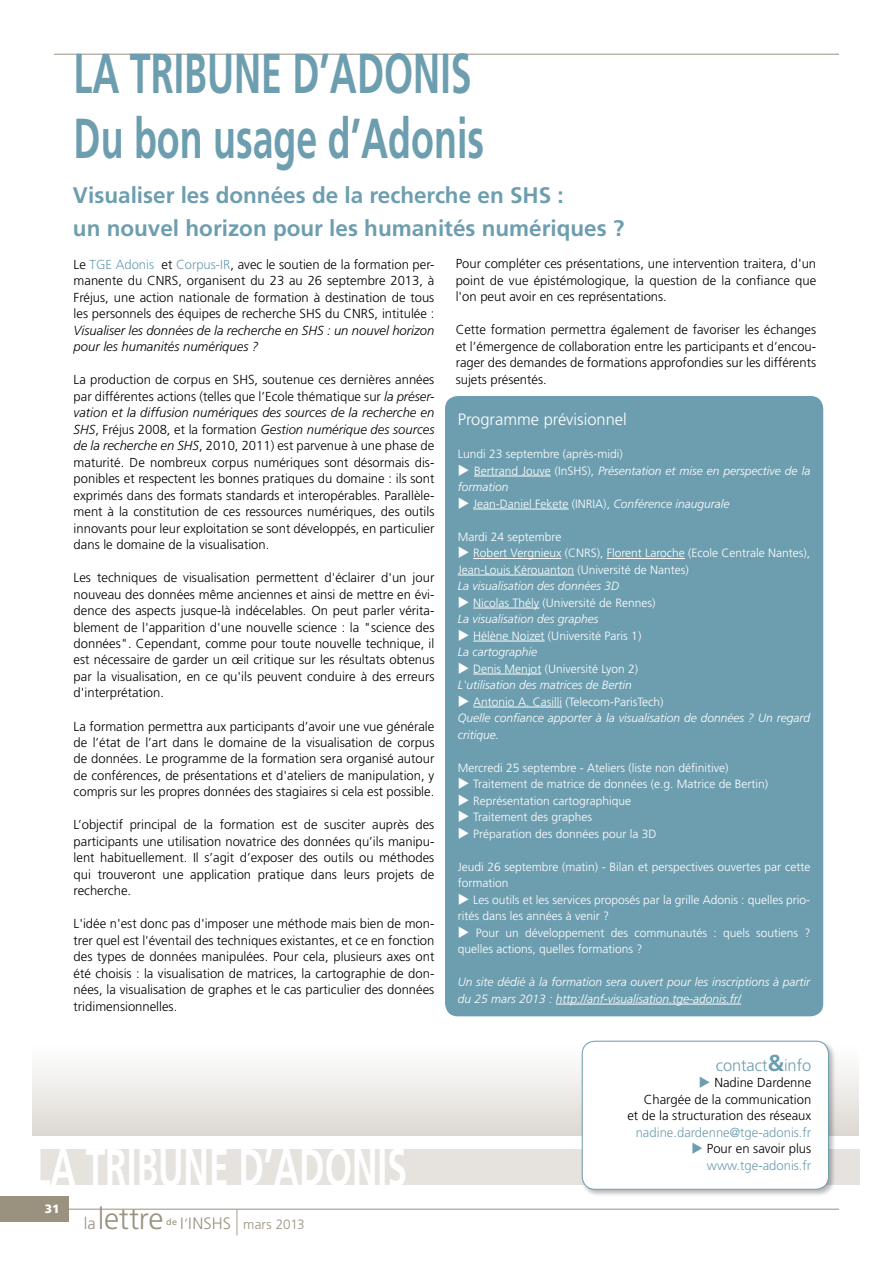
<style>
.page{position:relative;width:893px;height:1263px;background:#fff}
.page>*{position:absolute;margin:0;border:0;box-sizing:border-box;transform-origin:0 0}
.t1{font:700 56.25px "Frutiger LT Std";color:#6d9eaf;scale:.67 1}
.t2{font:700 52.8px "Frutiger LT Std";color:#fff;scale:.67 1}
.t3{font:300 30.15px "Frutiger LT Std";letter-spacing:-.015em;color:#9b917f}
.t4{font:700 22.5px/33px "Frutiger LT Std";color:#6d9eaf}
.t5{font:300 16.5px "Frutiger LT Std";color:#fff}
.t6{font:300 16.5px "Frutiger LT Std";letter-spacing:-.005em;color:#6d9eaf}
.t7{font:300 13.5px "Frutiger LT Std";color:#9b917f}
.t8{font:300 13.05px/16.5px "Frutiger LT Std";color:#000;text-align:justify}
.t9{font:italic 300 13.05px/16.5px "Frutiger LT Std";color:#000}
.t10{font:300 13.05px/16.5px "Frutiger LT Std";color:#6d9eaf;text-align:right}
.t11{font:300 12px/16.5px "Frutiger LT Std";color:#fff}
.t12{font:italic 300 12px/16.5px "Frutiger LT Std";color:#fff}
.t13{font:900 12px "Frutiger LT Std";color:#fff}
.s1{color:#6d9eaf}
.s2{font-style:italic}
.s3{font-size:16.5px}
.s4{font-size:15px}
.s5{font-size:25.95px}
.s6{font-style:normal}
.s7{font-weight:700;font-size:23.1px}
.s8{color:#000}
</style>
<div class="page">
<hr style="left:54px;top:54px;width:785px;height:1px;background:#9b917f">
<hr style="left:68px;top:1209px;width:771px;height:1px;background:#9b917f">
<div style="left:0;top:1196px;width:68px;height:26px;background:#9b917f"></div>
<div style="left:38px;top:1149px;width:822px;height:36px;background:#e6e3df"></div>
<div style="left:33px;top:1044px;width:826px;height:92px;background:linear-gradient(to bottom,#fff,#ddd8d2)"></div>
<div style="left:580px;top:1039px;width:256px;height:158px;background:#000;opacity:.29"></div>
<div style="left:582px;top:1041px;width:246px;height:148px;background:#fff;border-radius:13px"></div>
<div style="left:582px;top:1041px;width:247px;height:148px;border:1px solid #6d9eaf;border-radius:13px"></div>
<div style="left:445px;top:396px;width:378px;height:620px;background:#6d9eaf;border-radius:13px"></div>
<hr style="left:474px;top:476px;width:77px;height:1px;background:#fff">
<hr style="left:473px;top:509px;width:96px;height:1px;background:#fff">
<hr style="left:473px;top:558px;width:88px;height:1px;background:#fff">
<hr style="left:607px;top:558px;width:78px;height:1px;background:#fff">
<hr style="left:458px;top:575px;width:116px;height:1px;background:#fff">
<hr style="left:473px;top:608px;width:66px;height:1px;background:#fff">
<hr style="left:473px;top:641px;width:72px;height:1px;background:#fff">
<hr style="left:473px;top:674px;width:68px;height:1px;background:#fff">
<hr style="left:473px;top:707px;width:89px;height:1px;background:#fff">
<hr style="left:556px;top:1004px;width:185px;height:1px;background:#fff">
<h1 class="t1" style="left:74px;top:40px;width:595px">LA TRIBUNE D’ADONIS</h1>
<h1 class="t1" style="left:74px;top:106px;width:614px">Du bon usage d’Adonis</h1>
<h3 class="t4" style="left:73px;top:178px;width:553px">Visualiser les données de la recherche en SHS :<br>un nouvel horizon pour les humanités numériques ?</h3>
<p class="t8" style="left:74px;top:256px;width:362px">Le <span class="s1">TGE Adonis</span> et <span class="s1">Corpus-IR</span>, avec le soutien de la formation per&shy;manente du CNRS, organisent du 23 au 26 septembre 2013, à Fréjus, une action nationale de formation à destination de tous les personnels des équipes de recherche SHS</p>
<p class="t8" style="left:325px;top:305px;width:111px">du CNRS, intitulée :</p>
<p class="t9" style="left:74px;top:322px;width:362px">Visualiser les données de la recherche en SHS : un nouvel horizon pour les humanités numériques ?</p>
<p class="t8" style="left:74px;top:371px;width:362px">La production de corpus en SHS, soutenue ces dernières années par différentes actions (telles que l’Ecole thématique sur <span class="s2">la préser&shy;vation et la diffusion numériques des sources de la recherche en SHS</span>, Fréjus 2008, et la formation <span class="s2">Gestion numérique des sources de la recherche en SHS</span>, 2010, 2011) est parvenue à une phase de maturité. De nombreux corpus numériques sont désormais dis&shy;ponibles et respectent les bonnes pratiques du domaine : ils sont exprimés dans des formats standards et interopérables. Parallèle&shy;ment à la constitution de ces ressources numériques, des outils innovants pour leur exploitation se sont développés, en particulier dans le domaine de la visualisation.</p>
<p class="t8" style="left:74px;top:569px;width:362px">Les techniques de visualisation permettent d'éclairer d'un jour nouveau des données même anciennes et ainsi de mettre en évi&shy;dence des aspects jusque-là indécelables. On peut parler vérita&shy;blement de l'apparition d'une nouvelle science : la "science des données". Cependant, comme pour toute nouvelle technique, il est nécessaire de garder un œil critique sur les résultats obtenus par la visualisation, en ce qu'ils peuvent conduire à des erreurs d'interprétation.</p>
<p class="t8" style="left:74px;top:718px;width:362px">La formation permettra aux participants d’avoir une vue générale de l’état de l’art dans le domaine de la visualisation de corpus de données. Le programme de la formation sera organisé autour de conférences, de présentations et d'ateliers de manipulation, y compris sur les propres données des stagiaires si cela est possible.</p>
<p class="t8" style="left:74px;top:817px;width:362px">L’objectif principal de la formation est de susciter auprès des participants une utilisation novatrice des données qu’ils manipu&shy;lent habituellement. Il s’agit d’exposer des outils ou méthodes qui trouveront une application pratique dans leurs projets de recherche.</p>
<p class="t8" style="left:74px;top:916px;width:362px">L'idée n'est donc pas d'imposer une méthode mais bien de mon&shy;trer quel est l'éventail des techniques existantes, et ce en fonction des types de données manipulées. Pour cela, plusieurs axes ont été choisis : la visualisation de matrices, la cartographie de don&shy;nées, la visualisation de graphes et le cas particulier des données tridimensionnelles.</p>
<h2 class="t2" style="left:33px;top:1137px;width:560px">LA TRIBUNE D’ADONIS</h2>
<p class="t13" style="left:45px;top:1202px;width:16px">31</p>
<h3 class="t3" style="left:84px;top:1201px;width:81px"><span class="s3">la</span> lettre</h3>
<p class="t7" style="left:166px;top:1217px;width:140px"><sup>de</sup> <span class="s3">i</span><span class="s4">’</span><span class="s3">inshs</span> <span class="s5">|</span> mars 2013</p>
<p class="t8" style="left:456px;top:256px;width:362px">Pour compléter ces présentations, une intervention traitera, d'un point de vue épistémologique, la question de la confiance que l'on peut avoir en ces représentations.</p>
<p class="t8" style="left:456px;top:322px;width:362px">Cette formation permettra également de favoriser les échanges et l’émergence de collaboration entre les participants et d’encou&shy;rager des demandes de formations approfondies sur les différents sujets présentés.</p>
<p class="t5" style="left:458px;top:410px;width:170px">Programme prévisionnel</p>
<p class="t11" style="left:458px;top:446px;width:166px">Lundi 23 septembre (après-midi)</p>
<p class="t12" style="left:458px;top:462px;width:354px">◆ <span class="s6">Bertrand Jouve (InSHS),</span> Présentation et mise en perspective de la formation</p>
<p class="t11" style="left:458px;top:496px;width:273px">◆ Jean-Daniel Fekete (IN RIA), <span class="s2">Conférence inaugurale</span></p>
<p class="t11" style="left:458px;top:529px;width:105px">Mardi 24 septembre</p>
<p class="t11" style="left:458px;top:545px;width:354px">◆ Robert Vergnieux (CNRS), Florent Laroche (Ecole Centrale Nantes),<br>Jean-Louis Kérouanton (Université de Nantes)</p>
<p class="t12" style="left:458px;top:578px;width:163px">La visualisation des données 3D</p>
<p class="t11" style="left:458px;top:595px;width:199px">◆ Nicolas Thély (Université de Rennes)<br><span class="s2">La visualisation des graphes</span></p>
<p class="t11" style="left:458px;top:628px;width:185px">◆ Hélène Noizet (Université Paris 1)<br><span class="s2">La cartographie</span></p>
<p class="t12" style="left:458px;top:660px;width:182px">◆ <span class="s6">Denis Menjot (Université Lyon 2)<br></span>L'utilisation des matrices de Bertin</p>
<p class="t12" style="left:458px;top:693px;width:354px">◆ <span class="s6">Antonio A. Casilli (Telecom-ParisTech)<br></span>Quelle confiance apporter à la visualisation de données ? Un regard critique.</p>
<p class="t11" style="left:458px;top:760px;width:272px">Mercredi 25 septembre - Ateliers (liste non définitive)</p>
<p class="t11" style="left:458px;top:776px;width:312px">◆ Traitement de matrice de données (e.g. Matrice de Bertin)</p>
<p class="t11" style="left:458px;top:793px;width:175px">◆ Représentation cartographique</p>
<p class="t11" style="left:458px;top:809px;width:136px">◆ Traitement des graphes</p>
<p class="t11" style="left:458px;top:826px;width:200px">◆ Préparation des données pour la 3D</p>
<p class="t11" style="left:458px;top:859px;width:354px">Jeudi 26 septembre (matin) - Bilan et perspectives ouvertes par cette formation</p>
<p class="t11" style="left:458px;top:892px;width:354px">◆ Les outils et les services proposés par la grille Adonis : quelles prio&shy;rités dans les années à venir ?</p>
<p class="t11" style="left:458px;top:925px;width:354px">◆ Pour un développement des communautés : quels soutiens ? quelles actions, quelles formations ?</p>
<p class="t12" style="left:458px;top:974px;width:354px">Un site dédié à la formation sera ouvert pour les inscriptions à partir du 25 mars 2013 : http://anf-visualisation.tge-adonis.fr/</p>
<p class="t6" style="left:716px;top:1056px;width:97px">contact<span class="s7">&amp;</span>info</p>
<p class="t8" style="left:627px;top:1075px;width:185px;text-align:right"><span class="s1">◆</span> Nadine Dardenne<br>Chargée de la communication<br>et de la structuration des réseaux</p>
<p class="t10" style="left:636px;top:1124px;width:177px">nadine.dardenne@tge-adonis.fr</p>
<p class="t10" style="left:691px;top:1141px;width:121px">◆ <span class="s8">Pour en savoir plus </span>www.tge-adonis.fr</p>
</div>
